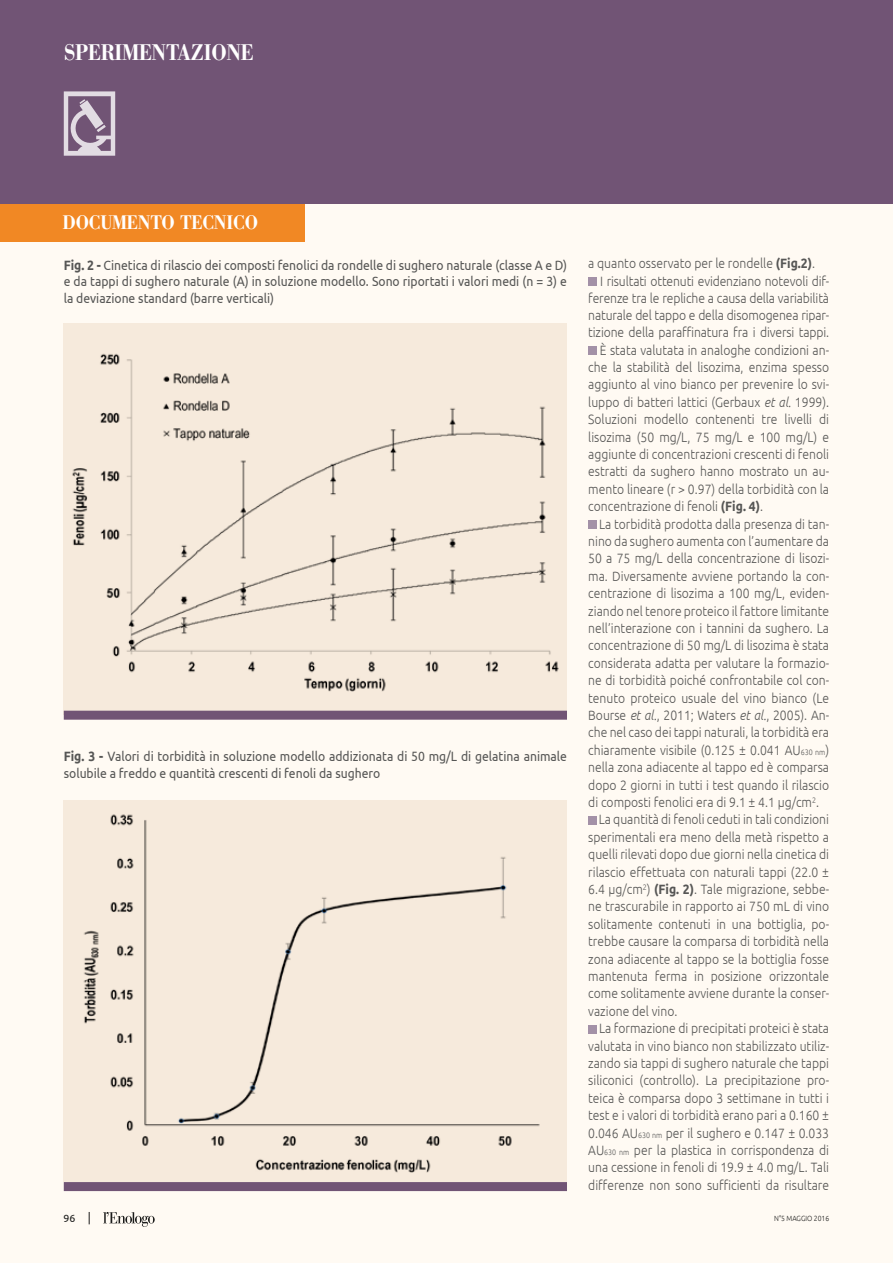
<style>
.page{position:relative;width:893px;height:1263px;background:#fffaf3}
.page>*{position:absolute;margin:0;border:0;box-sizing:border-box;transform-origin:0 0}
.t1{font:500 22.5px "AT Our Bodoni";letter-spacing:-.01em;color:#fff;scale:.9 1}
.t2{font:500 19.5px "AT Our Bodoni";letter-spacing:-.01em;color:#fff;scale:.9 1}
.t3{font:300 13.5px "Ubuntu";color:#565655;scale:.9 1}
.t4{font:13.5px/16.5px "Ubuntu";color:#565655;text-align:justify;scale:.9 1}
.t5{font:10.5px "Ubuntu";color:#1b1b1a}
.t6{font:300 7.5px "Ubuntu";color:#1b1b1a;scale:.9 1}
.s1{font-weight:700}
.s2{font-style:italic}
.s3{font-size:7.8px}
</style>
<div class="page">
<div style="left:0;top:0;width:893px;height:204px;background:#715475"></div>
<svg style="left:64px;top:91px;width:51px;height:65px"></svg>
<svg style="left:89px;top:1212px;width:1px;height:12px"></svg>
<svg style="left:103px;top:1212px;width:52px;height:15px"></svg>
<div style="left:0;top:204px;width:304px;height:38px;background:#f18824"></div>
<div style="left:588px;top:278px;width:8px;height:8px;background:#a391a7"></div>
<div style="left:588px;top:347px;width:8px;height:8px;background:#a391a7"></div>
<div style="left:588px;top:520px;width:8px;height:9px;background:#a391a7"></div>
<div style="left:588px;top:816px;width:8px;height:8px;background:#a391a7"></div>
<div style="left:588px;top:1025px;width:8px;height:8px;background:#a391a7"></div>
<div style="left:64px;top:324px;width:503px;height:391px;background:#f6eadc"></div>
<img style="left:72px;top:353px;width:487px;height:339px">
<div style="left:64px;top:801px;width:503px;height:381px;background:#f6eadc"></div>
<img style="left:83px;top:814px;width:457px;height:359px">
<div style="left:64px;top:711px;width:503px;height:9px;background:#715475"></div>
<div style="left:64px;top:1182px;width:503px;height:9px;background:#715475"></div>
<h1 class="t1" style="left:64px;top:38px;width:213px">SPERIMENTAZIONE</h1>
<h2 class="t2" style="left:63px;top:211px;width:219px">DOCUMENTO TECNICO</h2>
<p class="t4" style="left:64px;top:256px;width:561px"><span class="s1">Fig. 2 -</span> Cinetica di rilascio dei composti fenolici da rondelle di sughero naturale (classe A e D) e da tappi di sughero naturale (A) in soluzione modello. Sono riportati i valori medi (n = 3) e la deviazione standard (barre verticali)</p>
<p class="t4" style="left:64px;top:748px;width:561px"><span class="s1">Fig. 3 -</span> Valori di torbidità in soluzione modello addizionata di 50 mg/L di gelatina animale solubile a freddo e quantità crescenti di fenoli da sughero</p>
<p class="t3" style="left:588px;top:255px;width:253px">a quanto osservato per le rondelle <span class="s1">(Fig.2)</span>.</p>
<p class="t3" style="left:600px;top:273px;width:256px">I risultati ottenuti evidenziano notevoli dif-</p>
<p class="t3" style="left:588px;top:290px;width:269px">ferenze tra le repliche a causa della variabilità</p>
<p class="t3" style="left:588px;top:307px;width:269px">naturale del tappo e della disomogenea ripar-</p>
<p class="t3" style="left:588px;top:324px;width:269px">tizione della paraffinatura fra i diversi tappi.</p>
<p class="t3" style="left:600px;top:342px;width:256px">È stata valutata in analoghe condizioni an-</p>
<p class="t3" style="left:588px;top:359px;width:269px">che la stabilità del lisozima, enzima spesso</p>
<p class="t3" style="left:588px;top:376px;width:269px">aggiunto al vino bianco per prevenire lo svi-</p>
<p class="t3" style="left:588px;top:394px;width:269px">luppo di batteri lattici (Gerbaux <span class="s2">et al.</span> 1999).</p>
<p class="t3" style="left:588px;top:411px;width:269px">Soluzioni modello contenenti tre livelli di</p>
<p class="t3" style="left:588px;top:429px;width:269px">lisozima (50 mg/L, 75 mg/L e 100 mg/L) e</p>
<p class="t3" style="left:588px;top:446px;width:269px">aggiunte di concentrazioni crescenti di fenoli</p>
<p class="t3" style="left:588px;top:463px;width:269px">estratti da sughero hanno mostrato un au-</p>
<p class="t3" style="left:588px;top:481px;width:269px">mento lineare (r &gt; 0.97) della torbidità con la</p>
<p class="t3" style="left:588px;top:498px;width:196px">concentrazione di fenoli <span class="s1">(Fig. 4)</span>.</p>
<p class="t3" style="left:599px;top:516px;width:257px">La torbidità prodotta dalla presenza di tan-</p>
<p class="t3" style="left:588px;top:533px;width:269px">nino da sughero aumenta con l’aumentare da</p>
<p class="t3" style="left:588px;top:550px;width:269px">50 a 75 mg/L della concentrazione di lisozi-</p>
<p class="t3" style="left:588px;top:568px;width:269px">ma. Diversamente avviene portando la con-</p>
<p class="t3" style="left:588px;top:585px;width:269px">centrazione di lisozima a 100 mg/L, eviden-</p>
<p class="t3" style="left:588px;top:603px;width:269px">ziando nel tenore proteico il fattore limitante</p>
<p class="t3" style="left:588px;top:620px;width:269px">nell’interazione con i tannini da sughero. La</p>
<p class="t3" style="left:588px;top:637px;width:269px">concentrazione di 50 mg/L di lisozima è stata</p>
<p class="t3" style="left:588px;top:655px;width:269px">considerata adatta per valutare la formazio-</p>
<p class="t3" style="left:588px;top:672px;width:269px">ne di torbidità poiché confrontabile col con-</p>
<p class="t3" style="left:588px;top:690px;width:269px">tenuto proteico usuale del vino bianco (Le</p>
<p class="t3" style="left:588px;top:707px;width:269px">Bourse <span class="s2">et al.</span>, 2011; Waters <span class="s2">et al.</span>, 2005). An-</p>
<p class="t3" style="left:588px;top:724px;width:269px">che nel caso dei tappi naturali, la torbidità era</p>
<p class="t3" style="left:588px;top:742px;width:269px">chiaramente visibile (0.125 ± 0.041 AU<span class="s3">630 nm</span>)</p>
<p class="t3" style="left:588px;top:759px;width:269px">nella zona adiacente al tappo ed è comparsa</p>
<p class="t3" style="left:588px;top:777px;width:269px">dopo 2 giorni in tutti i test quando il rilascio</p>
<p class="t3" style="left:588px;top:794px;width:258px">di composti fenolici era di 9.1 ± 4.1 µg/cm<sup>2</sup>.</p>
<p class="t3" style="left:599px;top:811px;width:257px">La quantità di fenoli ceduti in tali condizioni</p>
<p class="t3" style="left:588px;top:829px;width:269px">sperimentali era meno della metà rispetto a</p>
<p class="t3" style="left:588px;top:846px;width:269px">quelli rilevati dopo due giorni nella cinetica di</p>
<p class="t3" style="left:588px;top:864px;width:269px">rilascio effettuata con naturali tappi (22.0 ±</p>
<p class="t3" style="left:588px;top:881px;width:269px">6.4 µg/cm<sup>2</sup>) <span class="s1">(Fig. 2)</span>. Tale migrazione, sebbe-</p>
<p class="t3" style="left:588px;top:898px;width:269px">ne trascurabile in rapporto ai 750 mL di vino</p>
<p class="t3" style="left:588px;top:916px;width:269px">solitamente contenuti in una bottiglia, po-</p>
<p class="t3" style="left:588px;top:933px;width:269px">trebbe causare la comparsa di torbidità nella</p>
<p class="t3" style="left:588px;top:951px;width:269px">zona adiacente al tappo se la bottiglia fosse</p>
<p class="t3" style="left:588px;top:968px;width:269px">mantenuta ferma in posizione orizzontale</p>
<p class="t3" style="left:588px;top:985px;width:269px">come solitamente avviene durante la conser-</p>
<p class="t3" style="left:588px;top:1003px;width:101px">vazione del vino.</p>
<p class="t3" style="left:599px;top:1020px;width:257px">La formazione di precipitati proteici è stata</p>
<p class="t3" style="left:588px;top:1038px;width:269px">valutata in vino bianco non stabilizzato utiliz-</p>
<p class="t3" style="left:588px;top:1055px;width:269px">zando sia tappi di sughero naturale che tappi</p>
<p class="t3" style="left:588px;top:1072px;width:269px">siliconici (controllo). La precipitazione pro-</p>
<p class="t3" style="left:588px;top:1090px;width:269px">teica è comparsa dopo 3 settimane in tutti i</p>
<p class="t3" style="left:588px;top:1107px;width:269px">test e i valori di torbidità erano pari a 0.160 ±</p>
<p class="t3" style="left:588px;top:1125px;width:269px">0.046 AU<span class="s3">630 nm</span> per il sughero e 0.147 ± 0.033</p>
<p class="t3" style="left:588px;top:1142px;width:269px">AU<span class="s3">630 nm</span> per la plastica in corrispondenza di</p>
<p class="t3" style="left:588px;top:1159px;width:269px">una cessione in fenoli di 19.9 ± 4.0 mg/L. Tali</p>
<p class="t3" style="left:588px;top:1177px;width:269px">differenze non sono sufficienti da risultare</p>
<p class="t5" style="left:64px;top:1212px;width:13px">96</p>
<p class="t6" style="left:774px;top:1214px;width:63px">N°5 MAGGIO 2016</p>
</div>
